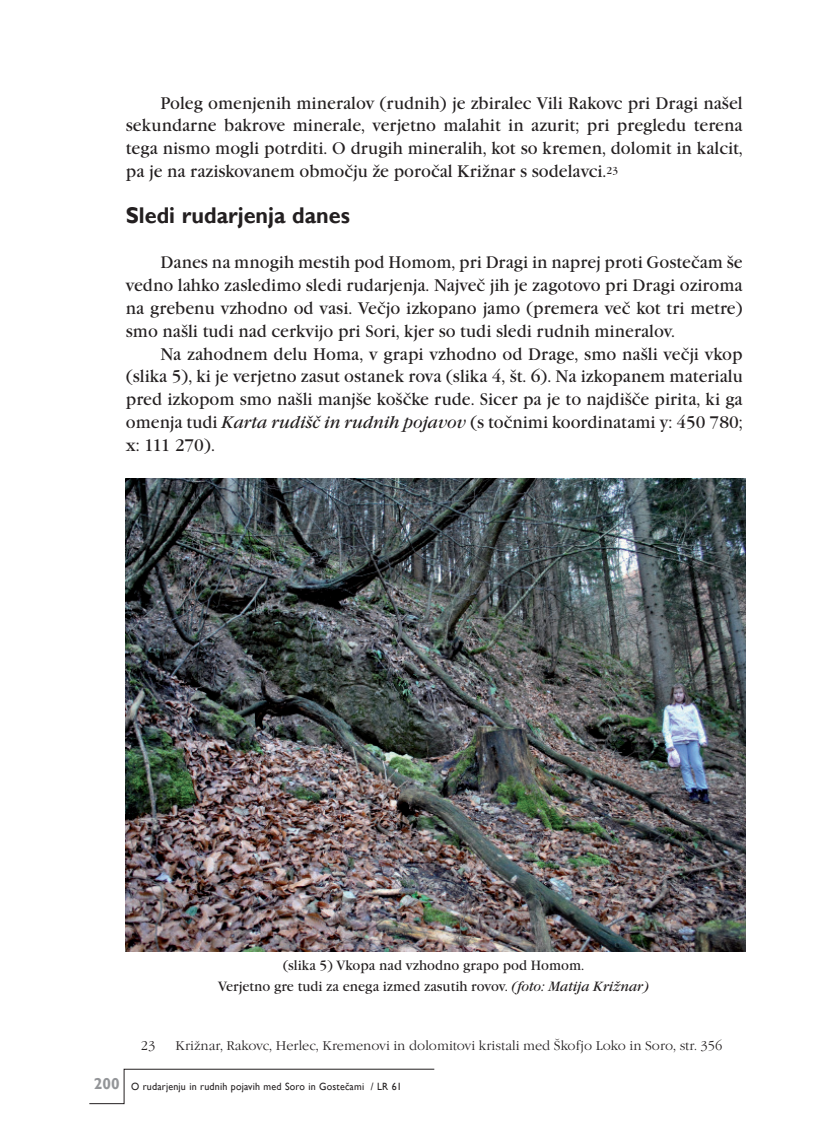
<style>
.page{position:relative;width:819px;height:1141px;background:#fff}
.page>*{position:absolute;margin:0;border:0;box-sizing:border-box;transform-origin:0 0}
.Podnaslov_BOLD_13_R{font:700 22.75px "Gill Sans";color:#231f20;scale:.95 1}
.Body__7_first_line{font:17.5px/22.8px "Garamond Itc TEE";color:#231f20;text-align:justify;scale:.95 1}
.Slika_pride_cyan{font:14px "Garamond Itc TEE";color:#231f20;scale:.95 1}
.Opombe{font:13.12px "Garamond Itc TEE Ligh";color:#231f20}
.t1{font:10.5px "Gill Sans";letter-spacing:.02em;color:#231f20;scale:.95 1}
.s1{font-style:italic}
.s2{font-weight:700;font-size:15.75px;color:#939598}
</style>
<div class="page">
<svg style="left:89px;top:1069px;width:345px;height:35px"></svg>
<img style="left:126px;top:479px;width:620px;height:472px">
<p class="Body__7_first_line" style="left:126px;top:92px;width:651px;text-indent:35px">Poleg omenjenih mineralov (rudnih) je zbiralec Vili Rakovc pri Dragi našel sekundarne bakrove minerale, verjetno malahit in azurit; pri pregledu terena tega nismo mogli potrditi. O drugih mineralih, kot so kremen, dolomit in kalcit, pa je na raziskovanem območju že poročal Križnar s sodelavci.<sup>23</sup></p>
<p class="Podnaslov_BOLD_13_R" style="left:126px;top:201px;width:237px">Sledi rudarjenja danes</p>
<p class="Body__7_first_line" style="left:126px;top:251px;width:651px;text-indent:35px">Danes na mnogih mestih pod Homom, pri Dragi in naprej proti Gostečam še vedno lahko zasledimo sledi rudarjenja. Največ jih je zagotovo pri Dragi oziroma na grebenu vzhodno od vasi. Večjo izkopano jamo (premera več kot tri metre) smo našli tudi nad cerkvijo pri Sori, kjer so tudi sledi rudnih mineralov.</p>
<p class="Body__7_first_line" style="left:126px;top:343px;width:651px;text-indent:35px">Na zahodnem delu Homa, v grapi vzhodno od Drage, smo našli večji vkop (slika 5), ki je verjetno zasut ostanek rova (slika 4, št. 6). Na izkopanem materialu pred izkopom smo našli manjše koščke rude. Sicer pa je to najdišče pirita, ki ga omenja tudi <span class="s1">Karta rudišč in rudnih pojavov</span> (s točnimi koordinatami y: 450 780; x: 111 270).</p>
<p class="Slika_pride_cyan" style="left:283px;top:958px;width:319px">(slika 5) Vkopa nad vzhodno grapo pod Homom.</p>
<p class="Slika_pride_cyan" style="left:218px;top:979px;width:455px">Verjetno gre tudi za enega izmed zasutih rovov. <span class="s1">(foto: Matija Križnar)</span></p>
<p class="Opombe" style="left:141px;top:1038px;width:16px">23</p>
<p class="Opombe" style="left:175px;top:1038px;width:548px">Križnar, Rakovc, Herlec, Kremenovi in dolomitovi kristali med Škofjo Loko in Soro, str. 356</p>
<p class="t1" style="left:94px;top:1080px;width:326px"><span class="s2">200</span> O rudarjenju in rudnih pojavih med Soro in Gostečami / LR 61</p>
</div>
